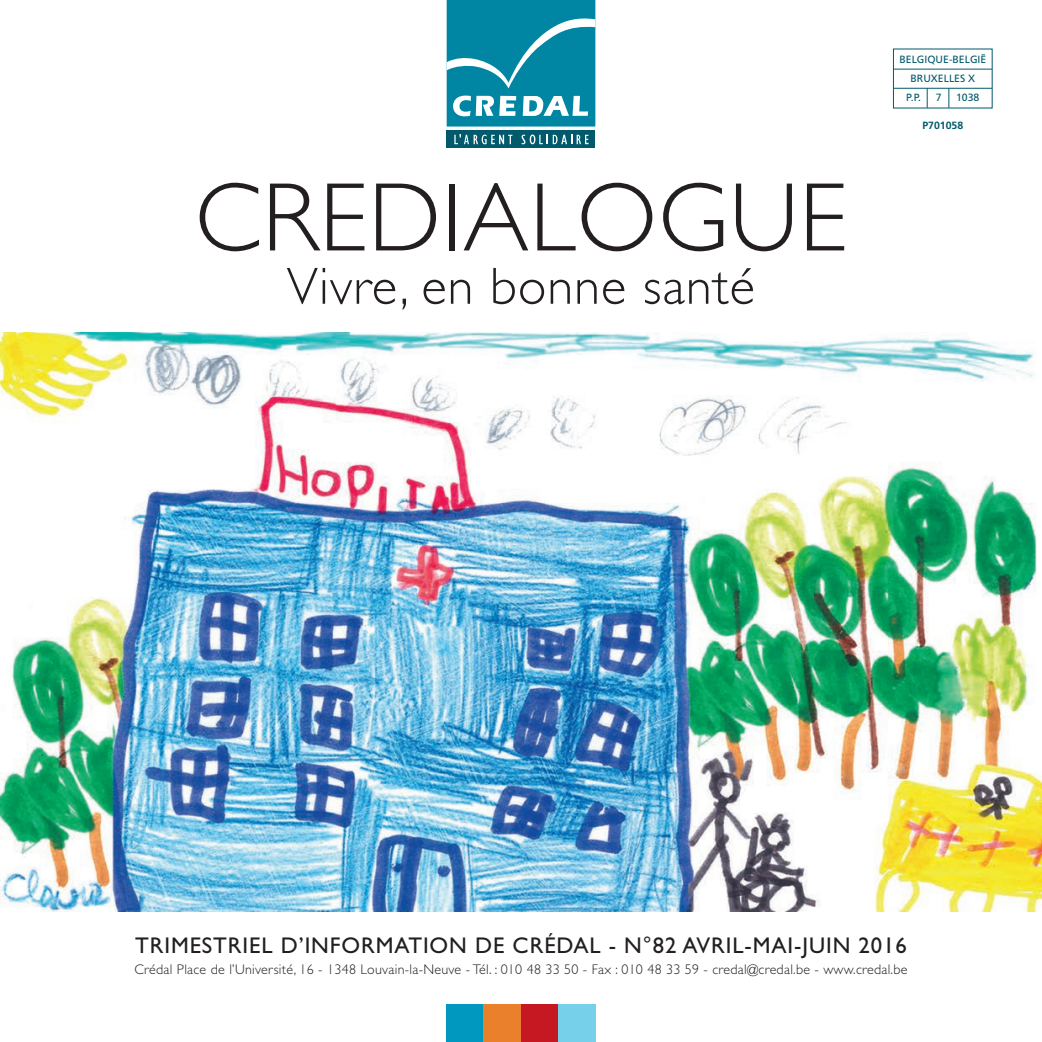
<style>
.page{position:relative;width:1042px;height:1042px;background:#fff}
.page>*{position:absolute;margin:0;border:0;box-sizing:border-box;transform-origin:0 0}
.t1{font:300 98px "Gill Sans Std";letter-spacing:.01em;color:#231f20}
.t2{font:300 52.5px "Gill Sans Std";letter-spacing:.02em;color:#231f20}
.t3{font:22.75px "Gill Sans Std";letter-spacing:.04em;color:#231f20}
.t4{font:300 14px "Gill Sans Std";letter-spacing:.02em;color:#231f20}
.t5{font:10.5px "Frutiger LT Std";color:#005a6b}
.t6{font:700 10.5px "Frutiger LT Std";color:#005a6b}
</style>
<div class="page">
<img style="left:0;top:332px;width:1042px;height:579px">
<div style="left:446px;top:1005px;width:38px;height:37px;background:#0098be"></div>
<div style="left:484px;top:1005px;width:37px;height:37px;background:#ea802c"></div>
<div style="left:521px;top:1005px;width:37px;height:37px;background:#c51823"></div>
<div style="left:558px;top:1005px;width:37px;height:37px;background:#76d0ea"></div>
<div style="left:446px;top:131px;width:149px;height:17px;background:#005a6b"></div>
<svg style="left:454px;top:134px;width:58px;height:10px"></svg>
<svg style="left:521px;top:134px;width:67px;height:10px"></svg>
<div style="left:447px;top:0;width:148px;height:127px;background:#0086a2"></div>
<svg style="left:447px;top:18px;width:148px;height:99px"></svg>
<hr style="left:893px;top:69px;width:99px;height:1px;background:#005a6b">
<hr style="left:893px;top:88px;width:99px;height:1px;background:#005a6b">
<svg style="left:927px;top:88px;width:1px;height:20px"></svg>
<svg style="left:948px;top:88px;width:1px;height:20px"></svg>
<hr style="left:695px;top:461px;width:1px;height:30px;background:#fff">
<svg style="left:695px;top:491px;width:29px;height:1px"></svg>
<h1 class="t1" style="left:195px;top:162px;width:654px">credialogue</h1>
<h2 class="t2" style="left:287px;top:257px;width:469px">Vivre, en bonne santé</h2>
<p class="t5" style="left:899px;top:53px;width:88px">BELGIQUE-BELGIË</p>
<p class="t5" style="left:910px;top:72px;width:66px">BRUXELLES X</p>
<p class="t5" style="left:906px;top:91px;width:16px">P.P.</p>
<p class="t5" style="left:935px;top:91px;width:7px">7</p>
<p class="t5" style="left:956px;top:91px;width:25px">1038</p>
<p class="t6" style="left:922px;top:119px;width:42px">P701058</p>
<h3 class="t3" style="left:135px;top:932px;width:773px">TRIMESTRIEL D’INFORMATION DE CRÉDAL - N°82 AVRIL-MAI-JUIN 2016</h3>
<p class="t4" style="left:134px;top:962px;width:774px">Crédal Place de l’Université, 16 - 1348 Louvain-la-Neuve - Tél. : 010 48 33 50 - Fax : 010 48 33 59 - credal@credal.be - www.credal.be</p>
</div>
